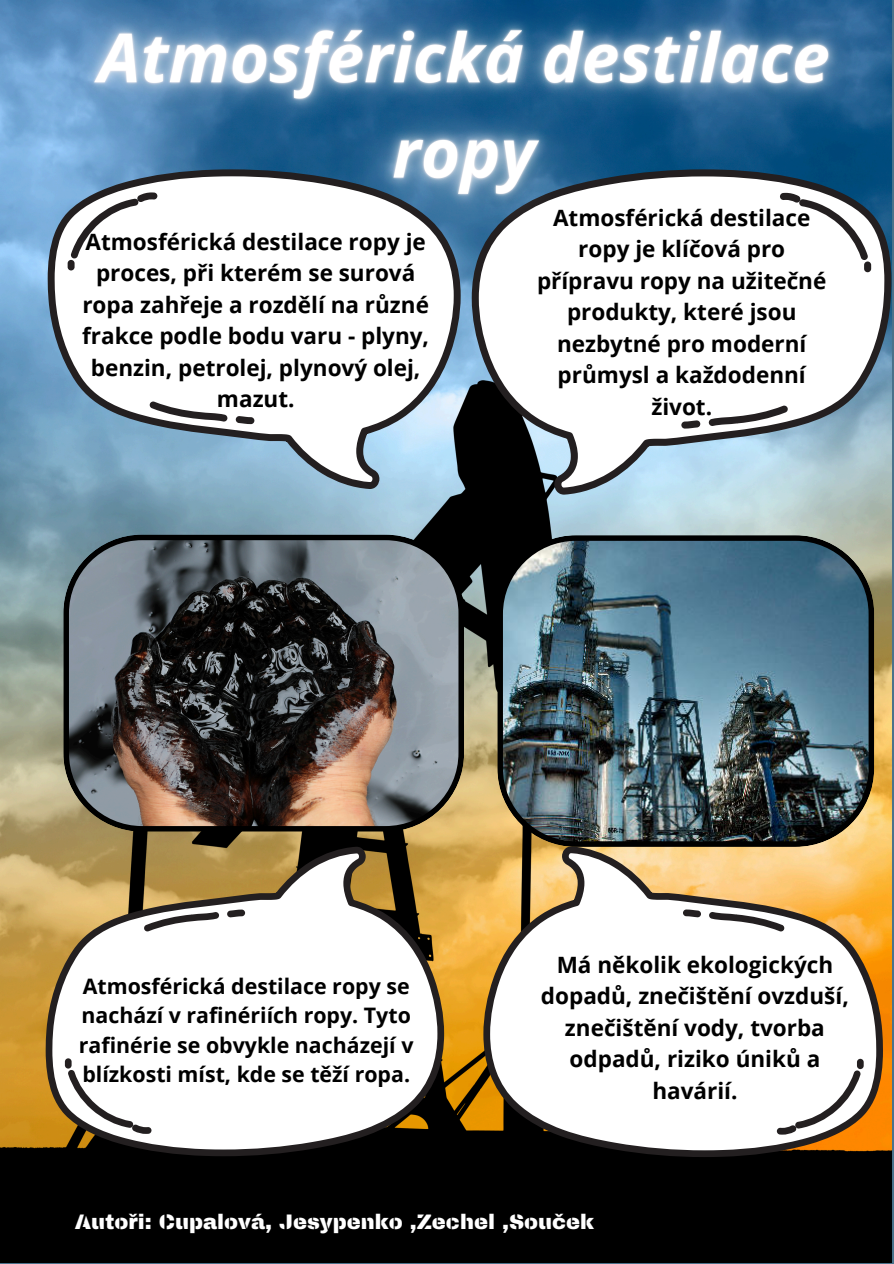
<style>
.page{position:relative;width:894px;height:1264px;background:#fff}
.page>*{position:absolute;margin:0;border:0;box-sizing:border-box;transform-origin:0 0}
.t1{font:700 22.5px/31.5px "Open Sans";color:#000;text-align:center}
.t2{font:700 21.3px/29.2px "Open Sans";color:#000}
.t3{font:21px "Archicoco";color:#fff}
</style>
<div class="page">
<img style="left:0;top:0;width:891px;height:1262px">
<svg style="left:471px;top:269px;width:420px;height:225px"></svg>
<svg style="left:779px;top:269px;width:91px;height:3px"></svg>
<svg style="left:681px;top:420px;width:19px;height:8px"></svg>
<svg style="left:708px;top:405px;width:80px;height:21px"></svg>
<svg style="left:483px;top:847px;width:399px;height:309px"></svg>
<svg style="left:776px;top:1058px;width:87px;height:76px"></svg>
<svg style="left:682px;top:909px;width:19px;height:8px"></svg>
<svg style="left:708px;top:911px;width:76px;height:20px"></svg>
<svg style="left:48px;top:269px;width:412px;height:220px"></svg>
<svg style="left:235px;top:416px;width:19px;height:8px"></svg>
<svg style="left:149px;top:401px;width:79px;height:21px"></svg>
<svg style="left:46px;top:847px;width:398px;height:309px"></svg>
<svg style="left:65px;top:1058px;width:87px;height:75px"></svg>
<svg style="left:227px;top:909px;width:18px;height:8px"></svg>
<svg style="left:144px;top:911px;width:75px;height:20px"></svg>
<img style="left:497px;top:535px;width:376px;height:312px">
<svg style="left:63px;top:534px;width:401px;height:297px;background:#5b5959"></svg>
<img style="left:22px;top:0;width:871px;height:269px">
<h2 class="t1" style="left:82px;top:225px;width:348px">Atmosférická destilace ropy je proces, při kterém se surová ropa zahřeje a rozdělí na různé frakce podle bodu varu - plyny, benzin, petrolej, plynový olej, mazut.</h2>
<p class="t1" style="left:537px;top:201px;width:291px">Atmosférická destilace ropy je klíčová pro přípravu ropy na užitečné produkty, které jsou nezbytné pro moderní průmysl a každodenní život.</p>
<p class="t2" style="left:79px;top:971px;width:336px">Atmosférická destilace ropy se nachází v rafinériích ropy. Tyto rafinérie se obvykle nacházejí v blízkosti míst, kde se těží ropa.</p>
<h2 class="t1" style="left:541px;top:948px;width:309px">Má několik ekologických dopadů, znečištění ovzduší, znečištění vody, tvorba odpadů, riziko úniků a havárií.</h2>
<p class="t3" style="left:75px;top:1205px;width:520px">Autoři: Cupalová, Jesypenko ,Zechel ,Souček</p>
</div>
